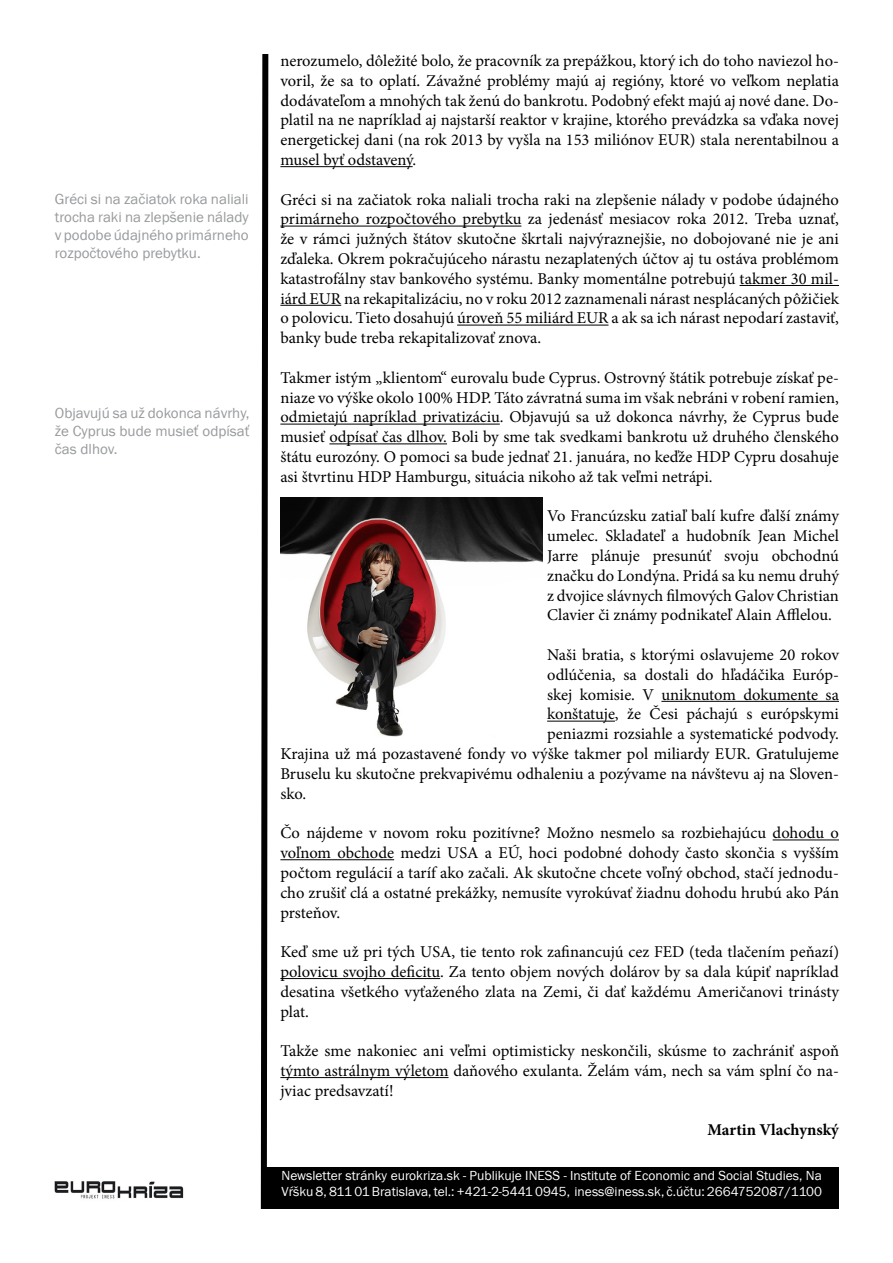
<style>
.page{position:relative;width:893px;height:1263px;background:#fff}
.page>*{position:absolute;margin:0;border:0;box-sizing:border-box;transform-origin:0 0}
.t1{font:16.5px/19.8px "Minion Pro";color:#000;text-align:justify}
.t2{font:700 16.5px "Minion Pro";color:#000}
.t3{font:15px/18px "Franklin Gothic Itc TEE";color:#97999c;text-align:justify}
.t4{font:13.5px/16.2px "Franklin Gothic Itc TEE";color:#fff}
</style>
<div class="page">
<svg style="left:260px;top:54px;width:9px;height:1155px"></svg>
<div style="left:265px;top:1167px;width:574px;height:42px;background:#000"></div>
<img style="left:54px;top:1181px;width:130px;height:18px">
<hr style="left:280px;top:166px;width:133px;height:1px;background:#000">
<hr style="left:280px;top:226px;width:241px;height:1px;background:#000">
<hr style="left:739px;top:285px;width:100px;height:1px;background:#000">
<hr style="left:280px;top:305px;width:61px;height:1px;background:#000">
<hr style="left:457px;top:325px;width:151px;height:1px;background:#000">
<hr style="left:280px;top:424px;width:220px;height:1px;background:#000">
<hr style="left:329px;top:443px;width:118px;height:1px;background:#000">
<hr style="left:661px;top:701px;width:178px;height:1px;background:#000">
<hr style="left:547px;top:721px;width:68px;height:1px;background:#000">
<hr style="left:773px;top:839px;width:66px;height:1px;background:#000">
<hr style="left:280px;top:859px;width:114px;height:1px;background:#000">
<hr style="left:280px;top:978px;width:160px;height:1px;background:#000">
<hr style="left:280px;top:1077px;width:168px;height:1px;background:#000">
<img style="left:280px;top:498px;width:263px;height:239px">
<p class="t3" style="left:55px;top:190px;width:195px">Gréci si na začiatok roka naliali trocha raki na zlepšenie nálady v podobe údajného primárneho rozpočtového prebytku.</p>
<p class="t3" style="left:55px;top:404px;width:196px">Objavujú sa už dokonca návrhy, že Cyprus bude musieť odpísať čas dlhov.</p>
<p class="t1" style="left:280px;top:51px;width:560px">nerozumelo, dôležité bolo, že pracovník za prepážkou, ktorý ich do toho naviezol ho&shy;voril, že sa to oplatí. Závažné problémy majú aj regióny, ktoré vo veľkom neplatia dodávateľom a mnohých tak ženú do bankrotu. Podobný efekt majú aj nové dane. Do&shy;platil na ne napríklad aj najstarší reaktor v krajine, ktorého prevádzka sa vďaka novej energetickej dani (na rok 2013 by vyšla na 153 miliónov EUR) stala nerentabilnou a musel byť odstavený.</p>
<p class="t1" style="left:280px;top:190px;width:560px">Gréci si na začiatok roka naliali trocha raki na zlepšenie nálady v podobe údajného primárneho rozpočtového prebytku za jedenásť mesiacov roka 2012. Treba uznať, že v rámci južných štátov skutočne škrtali najvýraznejšie, no dobojované nie je ani zďaleka. Okrem pokračujúceho nárastu nezaplatených účtov aj tu ostáva problémom katastrofálny stav bankového systému. Banky momentálne potrebujú takmer 30 mil&shy;iárd EUR na rekapitalizáciu, no v roku 2012 zaznamenali nárast nesplácaných pôžičiek o polovicu. Tieto dosahujú úroveň 55 miliárd EUR a ak sa ich nárast nepodarí zastaviť, banky bude treba rekapitalizovať znova.</p>
<p class="t1" style="left:280px;top:368px;width:560px">Takmer istým „klientom“ eurovalu bude Cyprus. Ostrovný štátik potrebuje získať pe&shy;niaze vo výške okolo 100% HDP. Táto závratná suma im však nebráni v robení ramien, odmietajú napríklad privatizáciu. Objavujú sa už dokonca návrhy, že Cyprus bude musieť odpísať čas dlhov. Boli by sme tak svedkami bankrotu už druhého členského štátu eurozóny. O pomoci sa bude jednať 21. januára, no keďže HDP Cypru dosahuje asi štvrtinu HDP Hamburgu, situácia nikoho až tak veľmi netrápi.</p>
<p class="t1" style="left:547px;top:506px;width:293px">Vo Francúzsku zatiaľ balí kufre ďalší známy umelec. Skladateľ a hudobník Jean Michel Jarre plánuje presunúť svoju obchodnú značku do Londýna. Pridá sa ku nemu druhý z dvojice slávnych filmových Galov Christian Clavier či známy podnikateľ Alain Afflelou.</p>
<p class="t1" style="left:547px;top:645px;width:293px">Naši bratia, s ktorými oslavujeme 20 rokov</p>
<p class="t1" style="left:547px;top:665px;width:293px">odlúčenia, sa dostali do hľadáčika Európ-</p>
<p class="t1" style="left:547px;top:685px;width:293px">skej komisie. V uniknutom dokumente sa</p>
<p class="t1" style="left:547px;top:704px;width:293px">konštatuje, že Česi páchajú s európskymi</p>
<p class="t1" style="left:547px;top:724px;width:293px">peniazmi rozsiahle a systematické podvody.</p>
<p class="t1" style="left:280px;top:744px;width:560px">Krajina už má pozastavené fondy vo výške takmer pol miliardy EUR. Gratulujeme</p>
<p class="t1" style="left:280px;top:764px;width:560px">Bruselu ku skutočne prekvapivému odhaleniu a pozývame na návštevu aj na Sloven-</p>
<p class="t1" style="left:280px;top:784px;width:27px">sko.</p>
<p class="t1" style="left:280px;top:823px;width:560px">Čo nájdeme v novom roku pozitívne? Možno nesmelo sa rozbiehajúcu dohodu o voľnom obchode medzi USA a EÚ, hoci podobné dohody často skončia s vyšším počtom regulácií a taríf ako začali. Ak skutočne chcete voľný obchod, stačí jednodu&shy;cho zrušiť clá a ostatné prekážky, nemusíte vyrokúvať žiadnu dohodu hrubú ako Pán prsteňov.</p>
<p class="t1" style="left:280px;top:942px;width:560px">Keď sme už pri tých USA, tie tento rok zafinancujú cez FED (teda tlačením peňazí) polovicu svojho deficitu. Za tento objem nových dolárov by sa dala kúpiť napríklad desatina všetkého vyťaženého zlata na Zemi, či dať každému Američanovi trinásty plat.</p>
<p class="t1" style="left:280px;top:1041px;width:560px">Takže sme nakoniec ani veľmi optimisticky neskončili, skúsme to zachrániť aspoň týmto astrálnym výletom daňového exulanta. Želám vám, nech sa vám splní čo na&shy;jviac predsavzatí!</p>
<p class="t2" style="left:707px;top:1118px;width:133px">Martin Vlachynský</p>
<p class="t4" style="left:282px;top:1167px;width:542px">Newsletter stránky eurokriza.sk - Publikuje INESS - Institute of Economic and Social Studies, Na<br>Vŕšku 8, 811 01 Bratislava, tel.: +421-2-5441 0945, iness@iness.sk, č.účtu: 2664752087/1100</p>
</div>
